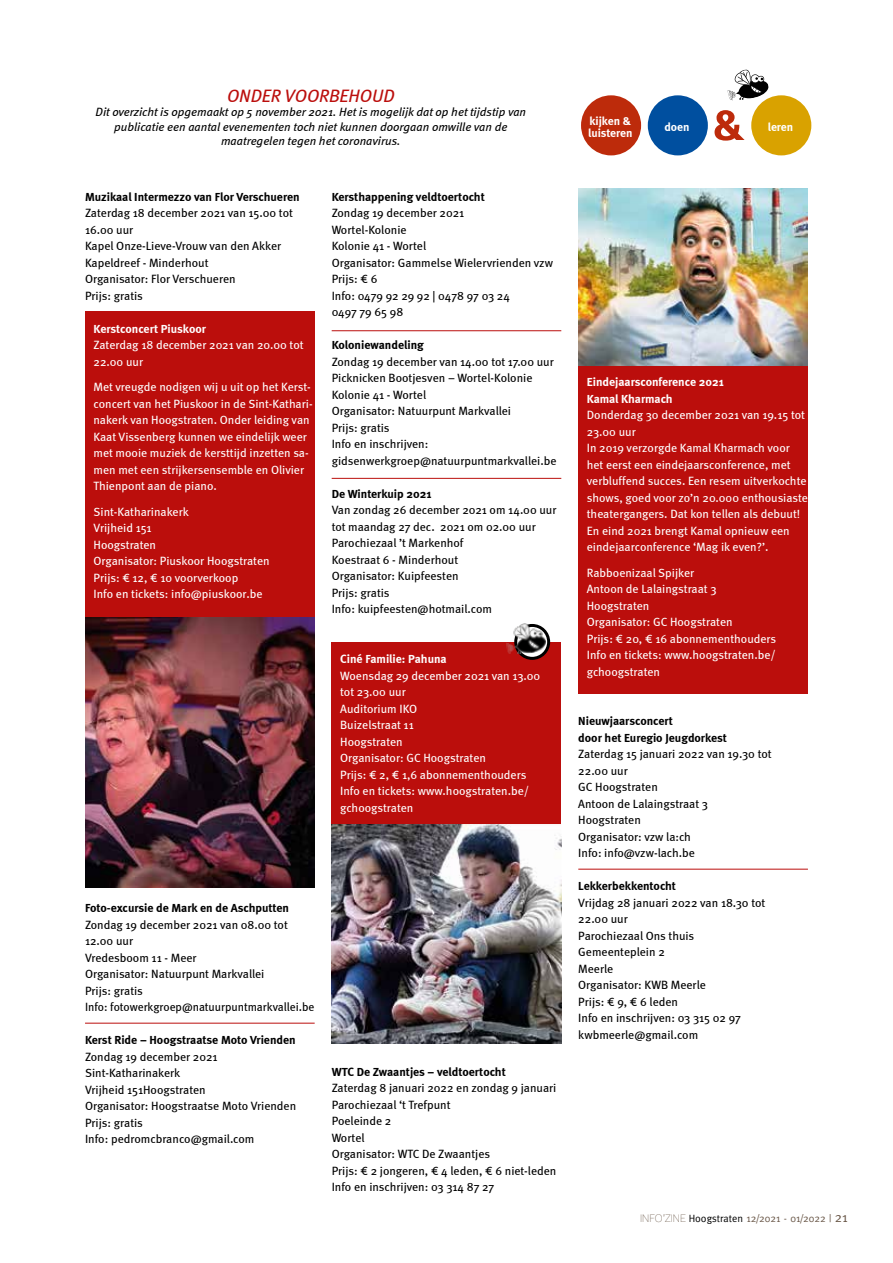
<style>
.page{position:relative;width:893px;height:1263px;background:#fff}
.page>*{position:absolute;margin:0;border:0;box-sizing:border-box;transform-origin:0 0}
.t1{font:italic 18px "Meta";color:#bb0e0c}
.t2{font:12px/16.5px "Meta";color:#000}
.t3{font:12px/16.5px "Meta";color:#fff}
.t4{font:700 12px/16.5px "Meta";color:#000}
.t5{font:italic 12px/14.4px "Meta";color:#000;text-align:center}
.t6{font:700 12px/16.5px "Meta";color:#fff}
.t7{font:700 11.7px/11.7px "Meta";color:#fff}
.t8{font:10.5px "Meta";color:#685546}
.s1{font-family:"Lane";font-stretch:condensed}
.s2{color:#000}
.s3{font-size:13.5px}
</style>
<div class="page">
<div style="left:332px;top:642px;width:229px;height:402px;background:#bb0e0c"></div>
<img style="left:332px;top:825px;width:229px;height:219px">
<div style="left:85px;top:311px;width:230px;height:576px;background:#bb0e0c"></div>
<img style="left:85px;top:617px;width:230px;height:270px">
<div style="left:578px;top:190px;width:230px;height:504px;background:#bb0e0c"></div>
<div style="left:581px;top:95px;width:60px;height:60px;background:#bd2b0b;border-radius:50%"></div>
<div style="left:648px;top:95px;width:60px;height:60px;background:#004f9f;border-radius:50%"></div>
<div style="left:751px;top:95px;width:60px;height:60px;background:#d9a200;border-radius:50%"></div>
<svg style="left:714px;top:110px;width:31px;height:31px"></svg>
<svg style="left:727px;top:69px;width:42px;height:31px"></svg>
<hr style="left:85px;top:1023px;width:230px;height:1px;background:#bb0e0c">
<hr style="left:332px;top:330px;width:229px;height:1px;background:#bb0e0c">
<hr style="left:332px;top:478px;width:229px;height:1px;background:#bb0e0c">
<hr style="left:578px;top:869px;width:230px;height:1px;background:#bb0e0c">
<svg style="left:516px;top:625px;width:33px;height:33px"></svg>
<div style="left:514px;top:624px;width:36px;height:36px;border:3px solid #000;border-radius:50%"></div>
<img style="left:506px;top:624px;width:40px;height:29px">
<img style="left:578px;top:188px;width:230px;height:177px">
<h1 class="t1" style="left:227px;top:85px;width:169px">ONDER VOORBEHOUD</h1>
<p class="t5" style="left:96px;top:105px;width:432px">Dit overzicht is opgemaakt op 5 november 2021. Het is mogelijk dat op het tijdstip van publicatie een aantal evenementen toch niet kunnen doorgaan omwille van de maatregelen tegen het coronavirus.</p>
<p class="t4" style="left:85px;top:188px;width:216px">Muzikaal Intermezzo van Flor Verschueren</p>
<p class="t2" style="left:85px;top:205px;width:209px">Zaterdag 18 december 2021 van 15.00 tot<br>16.00 uur<br>Kapel Onze-Lieve-Vrouw van den Akker<br>Kapeldreef - Minderhout<br>Organisator: Flor Verschueren<br>Prijs: gratis</p>
<p class="t6" style="left:94px;top:320px;width:114px">Kerstconcert Piuskoor</p>
<p class="t3" style="left:94px;top:337px;width:212px">Zaterdag 18 december 2021 van 20.00 tot<br>22.00 uur</p>
<p class="t3" style="left:94px;top:379px;width:221px">Met vreugde nodigen wij u uit op het Kerst&shy;concert van het Piuskoor in de Sint-Kathari&shy;nakerk van Hoogstraten. Onder leiding van Kaat Vissenberg kunnen we eindelijk weer met mooie muziek de kersttijd inzetten sa&shy;men met een strijkersensemble en Olivier Thienpont aan de piano.</p>
<p class="t3" style="left:94px;top:503px;width:178px">Sint-Katharinakerk<br>Vrijheid 151<br>Hoogstraten<br>Organisator: Piuskoor Hoogstraten<br>Prijs: € 12, € 10 voorverkoop<br>Info en tickets: info@piuskoor.be</p>
<p class="t4" style="left:332px;top:188px;width:155px">Kersthappening veldtoertocht</p>
<p class="t2" style="left:332px;top:205px;width:223px">Zondag 19 december 2021<br>Wortel-Kolonie<br>Kolonie 41 - Wortel<br>Organisator: Gammelse Wielervrienden vzw<br>Prijs: € 6<br>Info: 0479 92 29 92 | 0478 97 03 24<br>0497 79 65 98</p>
<p class="t4" style="left:332px;top:337px;width:94px">Koloniewandeling</p>
<p class="t2" style="left:332px;top:353px;width:226px">Zondag 19 december van 14.00 tot 17.00 uur<br>Picknicken Bootjesven – Wortel-Kolonie<br>Kolonie 41 - Wortel<br>Organisator: Natuurpunt Markvallei<br>Prijs: gratis<br>Info en inschrijven: gidsenwerkgroep@natuurpuntmarkvallei.be</p>
<p class="t4" style="left:332px;top:485px;width:101px">De Winterkuip 2021</p>
<p class="t2" style="left:332px;top:502px;width:226px">Van zondag 26 december 2021 om 14.00 uur tot maandag 27 dec. 2021 om 02.00 uur<br>Parochiezaal ’t Markenhof<br>Koestraat 6 - Minderhout<br>Organisator: Kuipfeesten<br>Prijs: gratis<br>Info: kuipfeesten@hotmail.com</p>
<p class="t6" style="left:340px;top:650px;width:108px">Ciné Familie: Pahuna</p>
<p class="t3" style="left:340px;top:667px;width:202px">Woensdag 29 december 2021 van 13.00 tot 23.00 uur<br>Auditorium IKO<br>Buizelstraat 11<br>Hoogstraten<br>Organisator: GC Hoogstraten<br>Prijs: € 2, € 1,6 abonnementhouders<br>Info en tickets: www.hoogstraten.be/ gchoogstraten</p>
<p class="t4" style="left:85px;top:899px;width:205px">Foto-excursie de Mark en de Aschputten</p>
<p class="t2" style="left:85px;top:916px;width:231px">Zondag 19 december 2021 van 08.00 tot<br>12.00 uur<br>Vredesboom 11 - Meer<br>Organisator: Natuurpunt Markvallei<br>Prijs: gratis<br>Info: fotowerkgroep@natuurpuntmarkvallei.be</p>
<p class="t4" style="left:85px;top:1031px;width:212px">Kerst Ride – Hoogstraatse Moto Vrienden</p>
<p class="t2" style="left:85px;top:1048px;width:213px">Zondag 19 december 2021<br>Sint-Katharinakerk<br>Vrijheid 151Hoogstraten<br>Organisator: Hoogstraatse Moto Vrienden<br>Prijs: gratis<br>Info: pedromcbranco@gmail.com</p>
<p class="t4" style="left:332px;top:1063px;width:176px">WTC De Zwaantjes – veldtoertocht</p>
<p class="t2" style="left:332px;top:1079px;width:226px">Zaterdag 8 januari 2022 en zondag 9 januari<br>Parochiezaal ‘t Trefpunt<br>Poeleinde 2<br>Wortel<br>Organisator: WTC De Zwaantjes<br>Prijs: € 2 jongeren, € 4 leden, € 6 niet-leden<br>Info en inschrijven: 03 314 87 27</p>
<p class="t7" style="left:588px;top:115px;width:46px">kijken &amp; luisteren</p>
<p class="t7" style="left:664px;top:121px;width:27px">doen</p>
<p class="t7" style="left:768px;top:121px;width:27px">leren</p>
<p class="t6" style="left:587px;top:373px;width:138px">Eindejaarsconference 2021<br>Kamal Kharmach</p>
<p class="t3" style="left:587px;top:406px;width:223px">Donderdag 30 december 2021 van 19.15 tot 23.00 uur<br>In 2019 verzorgde Kamal Kharmach voor het eerst een eindejaarsconference, met verbluffend succes. Een resem uitverkochte shows, goed voor zo’n 20.000 enthousiaste theatergangers. Dat kon tellen als debuut!<br>En eind 2021 brengt Kamal opnieuw een eindejaarconference ‘Mag ik even?’.</p>
<p class="t3" style="left:587px;top:564px;width:191px">Rabboenizaal Spijker<br>Antoon de Lalaingstraat 3<br>Hoogstraten<br>Organisator: GC Hoogstraten<br>Prijs: € 20, € 16 abonnementhouders<br>Info en tickets: www.hoogstraten.be/ gchoogstraten</p>
<p class="t4" style="left:578px;top:712px;width:150px">Nieuwjaarsconcert<br>door het Euregio Jeugdorkest</p>
<p class="t2" style="left:578px;top:745px;width:195px">Zaterdag 15 januari 2022 van 19.30 tot<br>22.00 uur<br>GC Hoogstraten<br>Antoon de Lalaingstraat 3<br>Hoogstraten<br>Organisator: vzw la:ch<br>Info: info@vzw-lach.be</p>
<p class="t4" style="left:578px;top:877px;width:99px">Lekkerbekkentocht</p>
<p class="t2" style="left:578px;top:894px;width:189px">Vrijdag 28 januari 2022 van 18.30 tot<br>22.00 uur<br>Parochiezaal Ons thuis<br>Gemeenteplein 2<br>Meerle<br>Organisator: KWB Meerle<br>Prijs: € 9, € 6 leden<br>Info en inschrijven: 03 315 02 97 kwbmeerle@gmail.com</p>
<p class="t8" style="left:640px;top:1212px;width:209px"><span class="s1">INFO’ZINE</span> <span class="s2">Hoogstraten</span> 12/2021 - 01/2022 | <span class="s3">21</span></p>
</div>
